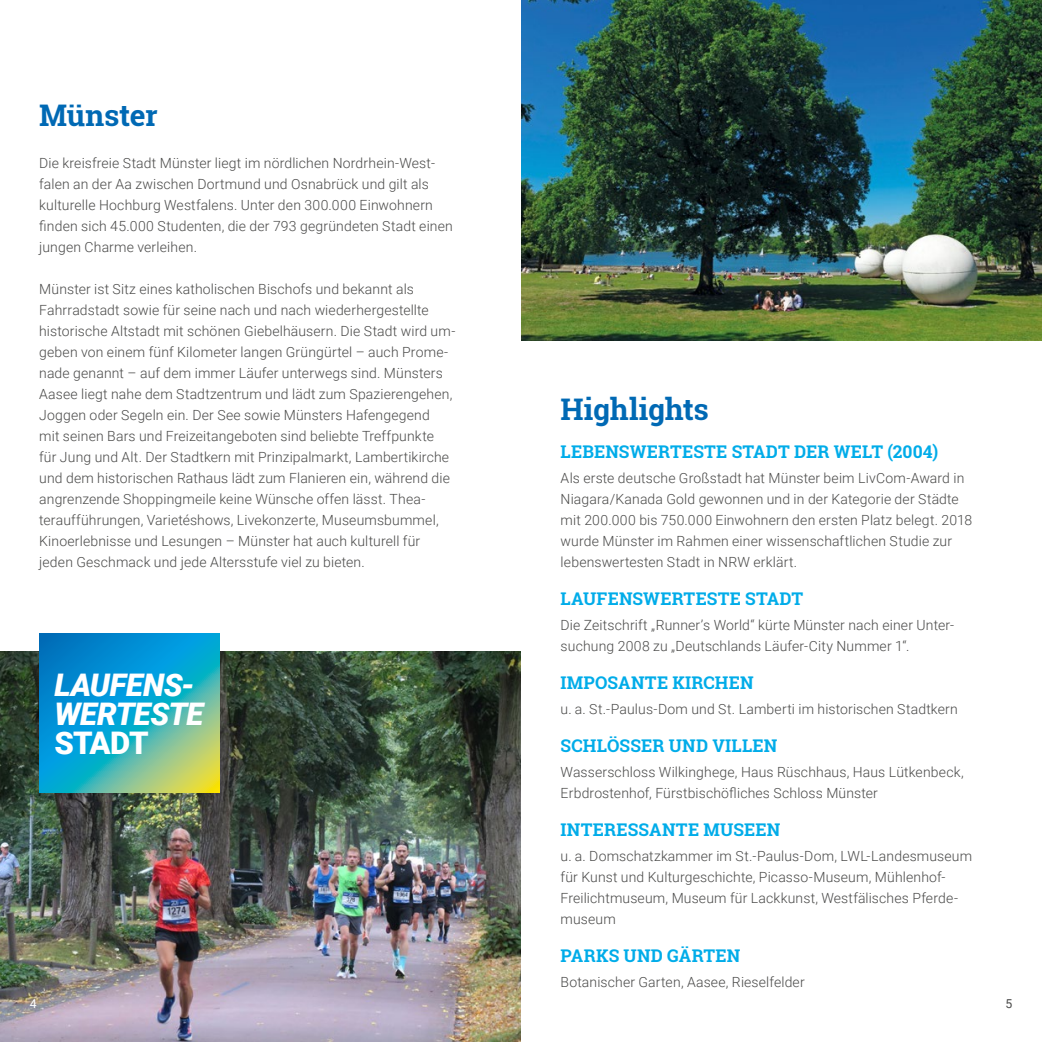
<style>
.page{position:relative;width:1042px;height:1042px;background:#fff}
.page>*{position:absolute;margin:0;border:0;box-sizing:border-box;transform-origin:0 0}
.t1{font:italic 900 31.15px/28.9px "Roboto";letter-spacing:-.02em;color:#fff}
.t2{font:900 31.15px "Roboto";letter-spacing:-.035em;color:#fff}
.t3{font:700 29.75px "Roboto Slab";letter-spacing:-.01em;color:#0069b4}
.t4{font:700 17.5px "Roboto Slab";letter-spacing:.01em;color:#00ace9}
.t5{font:300 14px/21px "Roboto";letter-spacing:.01em;color:#4a4a49}
.t6{font:12.25px "Roboto";color:#4a4a49}
.t7{font:12.25px "Roboto";color:#fff}
</style>
<div class="page">
<img style="left:521px;top:0;width:521px;height:340px">
<img style="left:0;top:651px;width:521px;height:391px">
<svg style="left:39px;top:634px;width:180px;height:158px;background:#2ba6be"></svg>
<h2 class="t3" style="left:39px;top:95px;width:120px">Münster</h2>
<p class="t5" style="left:39px;top:152px;width:415px">Die kreisfreie Stadt Münster liegt im nördlichen Nordrhein-West&shy;falen an der Aa zwischen Dortmund und Osnabrück und gilt als kulturelle Hochburg Westfalens. Unter den 300.000 Einwohnern finden sich 45.000 Studenten, die der 793 gegründeten Stadt einen jungen Charme verleihen.</p>
<p class="t5" style="left:39px;top:278px;width:418px">Münster ist Sitz eines katholischen Bischofs und bekannt als Fahrradstadt sowie für seine nach und nach wiederhergestellte historische Altstadt mit schönen Giebelhäusern. Die Stadt wird um&shy;geben von einem fünf Kilometer langen Grüngürtel – auch Prome&shy;nade genannt – auf dem immer Läufer unterwegs sind. Münsters Aasee liegt nahe dem Stadtzentrum und lädt zum Spazierengehen, Joggen oder Segeln ein. Der See sowie Münsters Hafengegend<br>mit seinen Bars und Freizeitangeboten sind beliebte Treffpunkte<br>für Jung und Alt. Der Stadtkern mit Prinzipalmarkt, Lambertikirche und dem historischen Rathaus lädt zum Flanieren ein, während die angrenzende Shoppingmeile keine Wünsche offen lässt. Thea&shy;teraufführungen, Varietéshows, Livekonzerte, Museumsbummel, Kinoerlebnisse und Lesungen – Münster hat auch kulturell für jeden Geschmack und jede Altersstufe viel zu bieten.</p>
<h1 class="t1" style="left:54px;top:669px;width:151px">LAUFENS-<br>WERTESTE</h1>
<h1 class="t2" style="left:54px;top:721px;width:96px">STADT</h1>
<p class="t7" style="left:30px;top:995px;width:8px">4</p>
<h2 class="t3" style="left:560px;top:389px;width:150px">Highlights</h2>
<p class="t4" style="left:560px;top:439px;width:379px">LEBENSWERTESTE STADT DER WELT (2004)</p>
<p class="t5" style="left:560px;top:467px;width:413px">Als erste deutsche Großstadt hat Münster beim LivCom-Award in Niagara/Kanada Gold gewonnen und in der Kategorie der Städte mit 200.000 bis 750.000 Einwohnern den ersten Platz belegt. 2018 wurde Münster im Rahmen einer wissenschaftlichen Studie zur lebenswertesten Stadt in NRW erklärt.</p>
<p class="t4" style="left:560px;top:586px;width:244px">LAUFENSWERTESTE STADT</p>
<p class="t5" style="left:560px;top:614px;width:394px">Die Zeitschrift „Runner’s World“ kürte Münster nach einer Unter&shy;suchung 2008 zu „Deutschlands Läufer-City Nummer 1“.</p>
<p class="t4" style="left:560px;top:670px;width:195px">IMPOSANTE KIRCHEN</p>
<p class="t5" style="left:560px;top:698px;width:399px">u. a. St.-Paulus-Dom und St. Lamberti im historischen Stadtkern</p>
<p class="t4" style="left:560px;top:733px;width:218px">SCHLÖSSER UND VILLEN</p>
<p class="t5" style="left:560px;top:761px;width:405px">Wasserschloss Wilkinghege, Haus Rüschhaus, Haus Lütkenbeck,<br>Erbdrostenhof, Fürstbischöfliches Schloss Münster</p>
<p class="t4" style="left:560px;top:817px;width:221px">INTERESSANTE MUSEEN</p>
<p class="t5" style="left:560px;top:845px;width:413px">u. a. Domschatzkammer im St.-Paulus-Dom, LWL-Landesmuseum für Kunst und Kulturgeschichte, Picasso-Museum, Mühlenhof-Freilichtmuseum, Museum für Lackkunst, Westfälisches Pferde&shy;museum</p>
<p class="t4" style="left:560px;top:943px;width:181px">PARKS UND GÄRTEN</p>
<p class="t5" style="left:560px;top:971px;width:246px">Botanischer Garten, Aasee, Rieselfelder</p>
<p class="t6" style="left:1005px;top:995px;width:8px">5</p>
</div>
